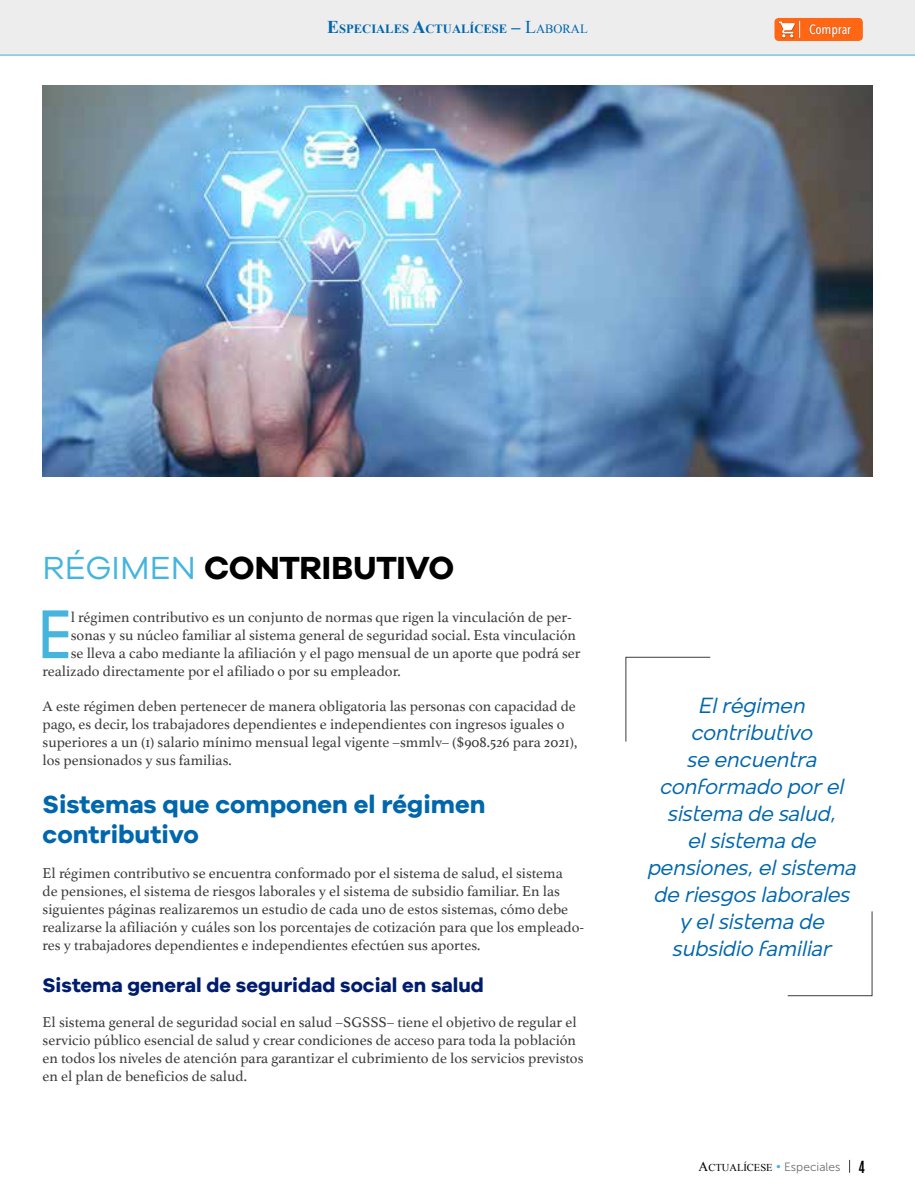
<style>
.page{position:relative;width:915px;height:1191px;background:#fff}
.page>*{position:absolute;margin:0;border:0;box-sizing:border-box;transform-origin:0 0}
.t1{font:700 61.05px "Caviar Dreams";color:#45b5dd}
.t2{font:700 33px "Galyon";letter-spacing:-.015em;color:#000}
.t3{font:700 25.5px/30.6px "Galyon";color:#0067ad}
.t4{font:italic 22.5px/27px "Mollen Personal Use";color:#0067ad;text-align:center}
.t5{font:700 20.25px "Galyon";color:#001c6d}
.t6{font:15px/18px "Athelas";color:#3c3c3b}
.t7{font:700 13.95px "Antonio";color:#000}
.t8{font:500 13.5px "Avenir Next Condensed";color:#fff}
.t9{font:700 12.6px "Times New Roman";color:#0067ad}
.t10{font:10.5px "Times New Roman";color:#000}
.s1{font-size:18px}
.s2{font-weight:400;font-size:18px}
.s3{font-weight:400}
.s4{font-weight:400;color:#45b5dd}
.s5{font-size:13.5px}
.s6{font-size:13.5px;color:#45b5dd}
.s7{font-family:"Museo Sans 300";font-size:12px;color:#706f6f}
</style>
<div class="page">
<div style="left:0;top:0;width:914px;height:55px;background:#ededed"></div>
<hr style="left:0;top:55px;width:914px;height:1px;background:#45b5dd">
<svg style="left:625px;top:656px;width:85px;height:86px"></svg>
<svg style="left:787px;top:911px;width:85px;height:85px"></svg>
<img style="left:43px;top:85px;width:829px;height:391px">
<div style="left:774px;top:18px;width:88px;height:23px;background:#ff6714;border-radius:4px"></div>
<div style="left:808px;top:24px;width:43px;height:14px;background:#000;opacity:.28"></div>
<svg style="left:778px;top:20px;width:22px;height:19px"></svg>
<p class="t9" style="left:327px;top:20px;width:261px"><span class="s1">E</span>SPECIALES <span class="s1">A</span>CTUALÍCESE <span class="s1">–</span> <span class="s2">L</span><span class="s3">ABORAL</span></p>
<p class="t8" style="left:808px;top:21px;width:44px">Comprar</p>
<h2 class="t2" style="left:43px;top:547px;width:413px"><span class="s4">RÉGIMEN</span> CONTRIBUTIVO</h2>
<h1 class="t1" style="left:38px;top:598px;width:35px">E</h1>
<p class="t6" style="left:71px;top:608px;width:502px">l régimen contributivo es un conjunto de normas que rigen la vinculación de per-</p>
<p class="t6" style="left:71px;top:626px;width:506px">sonas y su núcleo familiar al sistema general de seguridad social. Esta vinculación</p>
<p class="t6" style="left:71px;top:644px;width:511px">se lleva a cabo mediante la afiliación y el pago mensual de un aporte que podrá ser</p>
<p class="t6" style="left:43px;top:662px;width:359px">realizado directamente por el afiliado o por su empleador.</p>
<p class="t6" style="left:43px;top:697px;width:536px">A este régimen deben pertenecer de manera obligatoria las personas con capacidad de pago, es decir, los trabajadores dependientes e independientes con ingresos iguales o superiores a un (1) salario mínimo mensual legal vigente –smmlv– ($908.526 para 2021), los pensionados y sus familias.</p>
<h3 class="t3" style="left:43px;top:788px;width:444px">Sistemas que componen el régimen contributivo</h3>
<p class="t6" style="left:43px;top:864px;width:543px">El régimen contributivo se encuentra conformado por el sistema de salud, el sistema<br>de pensiones, el sistema de riesgos laborales y el sistema de subsidio familiar. En las siguientes páginas realizaremos un estudio de cada uno de estos sistemas, cómo debe realizarse la afiliación y cuáles son los porcentajes de cotización para que los empleado&shy;res y trabajadores dependientes e independientes efectúen sus aportes.</p>
<h3 class="t5" style="left:43px;top:972px;width:442px">Sistema general de seguridad social en salud</h3>
<p class="t6" style="left:43px;top:1012px;width:542px">El sistema general de seguridad social en salud –SGSSS– tiene el objetivo de regular el servicio público esencial de salud y crear condiciones de acceso para toda la población en todos los niveles de atención para garantizar el cubrimiento de los servicios previstos en el plan de beneficios de salud.</p>
<h3 class="t4" style="left:646px;top:692px;width:216px">Elrégimen contributivo<br>se encuentra conformado porel sistema de salud, elsistema de pensiones,elsistema de riesgoslaborales y elsistema de subsidio familiar</h3>
<p class="t10" style="left:698px;top:1160px;width:143px"><span class="s5">A</span>CTUALÍCESE <span class="s6">•</span> <span class="s7">Especiales</span></p>
<p class="t7" style="left:858px;top:1156px;width:8px">4</p>
</div>
